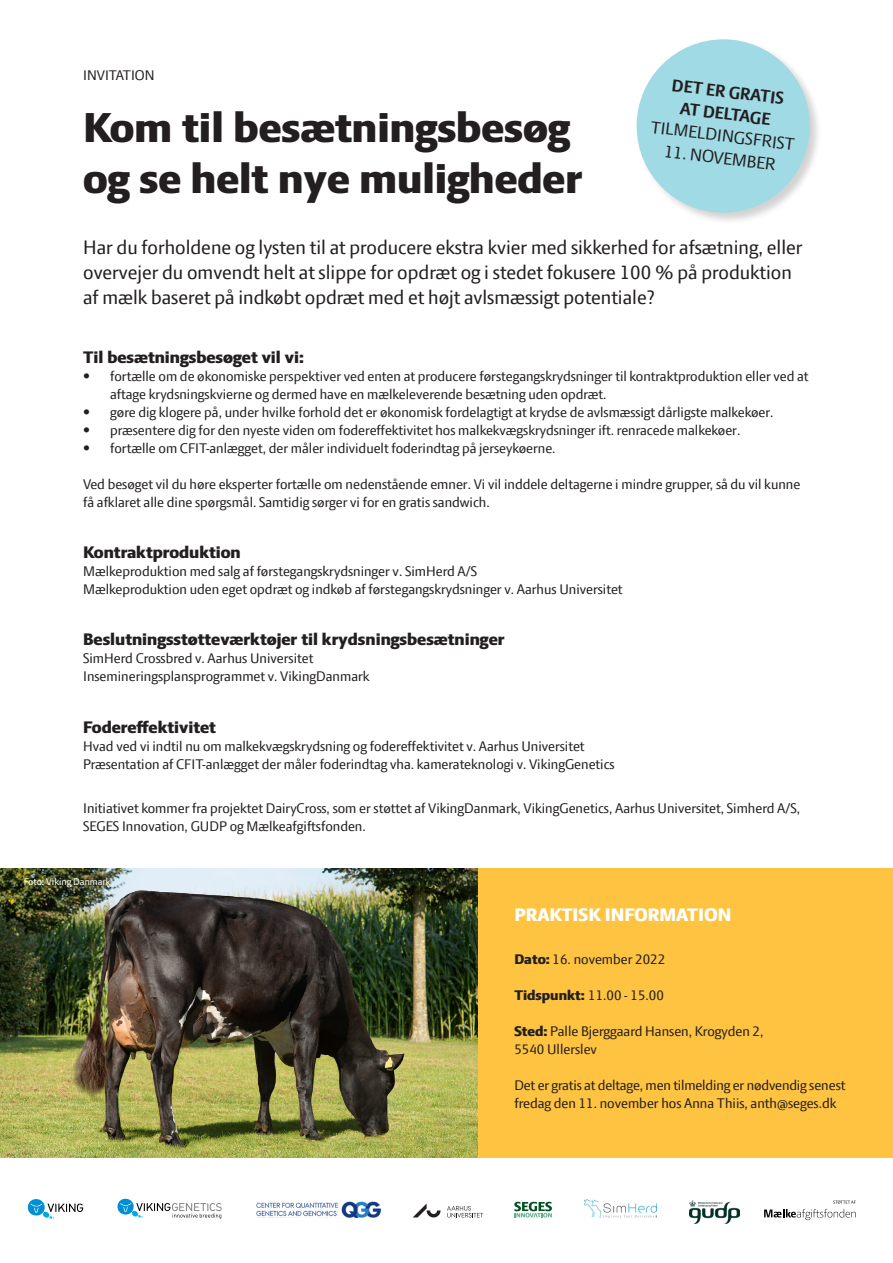
<style>
.page{position:relative;width:893px;height:1263px;background:#fff}
.page>*{position:absolute;margin:0;border:0;box-sizing:border-box;transform-origin:0 0}
.t1{font:800 45px/51px "LF Press Sans";color:#231f20}
.t2{font:21px/25.2px "LF Press Sans";color:#231f20}
.t3{font:800 19.5px "LF Press Sans";color:#fff}
.t4{font:18.45px "LF Press Sans";color:#231f20}
.t5{font:700 18.45px/22.2px "LF Press Sans";color:#231f20;text-align:center}
.t6{font:800 18px "LF Press Sans";color:#231f20}
.t7{font:15px/18px "LF Press Sans";color:#231f20}
.t8{font:10.5px "LF Press Sans";color:#fff}
.s1{font-weight:800}
</style>
<div class="page">
<img style="left:0;top:868px;width:478px;height:289px">
<div style="left:478px;top:868px;width:415px;height:289px;background:#fec340"></div>
<svg style="left:764px;top:1200px;width:92px;height:20px"></svg>
<svg style="left:514px;top:1202px;width:38px;height:15px"></svg>
<svg style="left:413px;top:1203px;width:28px;height:14px"></svg>
<svg style="left:447px;top:1206px;width:36px;height:11px"></svg>
<img style="left:690px;top:1200px;width:49px;height:23px">
<svg style="left:117px;top:1198px;width:105px;height:21px"></svg>
<svg style="left:27px;top:1199px;width:57px;height:20px"></svg>
<img style="left:584px;top:1199px;width:73px;height:18px">
<img style="left:256px;top:1201px;width:125px;height:16px">
<div style="left:636px;top:38px;width:186px;height:187px;background:#231f20;opacity:.2"></div>
<div style="left:637px;top:39px;width:173px;height:174px;background:#a0dae4;border-radius:50%"></div>
<p class="t7" style="left:83px;top:66px;width:73px">INVITATION</p>
<p class="t1" style="left:83px;top:102px;width:501px">Kom til besætningsbesøg og se helt nye muligheder</p>
<p class="t5" style="left:673px;top:74px;width:115px;rotate:7deg">DET ER GRATIS<br>AT DELTAGE</p>
<p class="t4" style="left:652px;top:116px;width:146px;rotate:7deg">TILMELDINGSFRIST</p>
<p class="t4" style="left:666px;top:140px;width:113px;rotate:7deg">11. NOVEMBER</p>
<p class="t2" style="left:83px;top:234px;width:721px">Har du forholdene og lysten til at producere ekstra kvier med sikkerhed for afsætning, eller overvejer du omvendt helt at slippe for opdræt og i stedet fokusere 100 % på produktion af mælk baseret på indkøbt opdræt med et højt avlsmæssigt potentiale?</p>
<p class="t6" style="left:83px;top:347px;width:222px">Til besætningsbesøget vil vi:</p>
<p class="t7" style="left:110px;top:367px;width:700px;text-indent:-27px">• fortælle om de økonomiske perspektiver ved enten at producere førstegangskrydsninger til kontraktproduktion eller ved at aftage krydsningskvierne og dermed have en mælkeleverende besætning uden opdræt.</p>
<p class="t7" style="left:83px;top:403px;width:692px">• gøre dig klogere på, under hvilke forhold det er økonomisk fordelagtigt at krydse de avlsmæssigt dårligste malkekøer.</p>
<p class="t7" style="left:83px;top:421px;width:659px">• præsentere dig for den nyeste viden om fodereffektivitet hos malkekvægskrydsninger ift. renracede malkekøer.</p>
<p class="t7" style="left:83px;top:439px;width:474px">• fortælle om CFIT-anlægget, der måler individuelt foderindtag på jerseykøerne.</p>
<p class="t7" style="left:83px;top:475px;width:719px">Ved besøget vil du høre eksperter fortælle om nedenstående emner. Vi vil inddele deltagerne i mindre grupper, så du vil kunne få afklaret alle dine spørgsmål. Samtidig sørger vi for en gratis sandwich.</p>
<p class="t6" style="left:83px;top:542px;width:159px">Kontraktproduktion</p>
<p class="t7" style="left:83px;top:562px;width:395px">Mælkeproduktion med salg af førstegangskrydsninger v. SimHerd A/S</p>
<p class="t7" style="left:83px;top:580px;width:541px">Mælkeproduktion uden eget opdræt og indkøb af førstegangskrydsninger v. Aarhus Universitet</p>
<p class="t6" style="left:83px;top:629px;width:423px">Beslutningsstøtteværktøjer til krydsningsbesætninger</p>
<p class="t7" style="left:83px;top:649px;width:232px">SimHerd Crossbred v. Aarhus Universitet</p>
<p class="t7" style="left:83px;top:667px;width:288px">Insemineringsplansprogrammet v. VikingDanmark</p>
<p class="t6" style="left:83px;top:716px;width:134px">Fodereffektivitet</p>
<p class="t7" style="left:83px;top:736px;width:503px">Hvad ved vi indtil nu om malkekvægskrydsning og fodereffektivitet v. Aarhus Universitet</p>
<p class="t7" style="left:83px;top:754px;width:533px">Præsentation af CFIT-anlægget der måler foderindtag vha. kamerateknologi v. VikingGenetics</p>
<p class="t7" style="left:83px;top:799px;width:718px">Initiativet kommer fra projektet DairyCross, som er støttet af VikingDanmark, VikingGenetics, Aarhus Universitet, Simherd A/S,<br>SEGES Innovation, GUDP og Mælkeafgiftsfonden.</p>
<p class="t8" style="left:24px;top:876px;width:88px">Foto: Viking Danmark</p>
<p class="t3" style="left:514px;top:903px;width:219px">PRAKTISK INFORMATION</p>
<p class="t7" style="left:514px;top:950px;width:152px"><span class="s1">Dato:</span> 16. november 2022</p>
<p class="t7" style="left:514px;top:986px;width:151px"><span class="s1">Tidspunkt:</span> 11.00 - 15.00</p>
<p class="t7" style="left:514px;top:1022px;width:251px"><span class="s1">Sted:</span> Palle Bjerggaard Hansen, Krogyden 2,<br>5540 Ullerslev</p>
<p class="t7" style="left:514px;top:1076px;width:333px">Det er gratis at deltage, men tilmelding er nødvendig senest fredag den 11. november hos Anna Thiis, anth@seges.dk</p>
</div>
